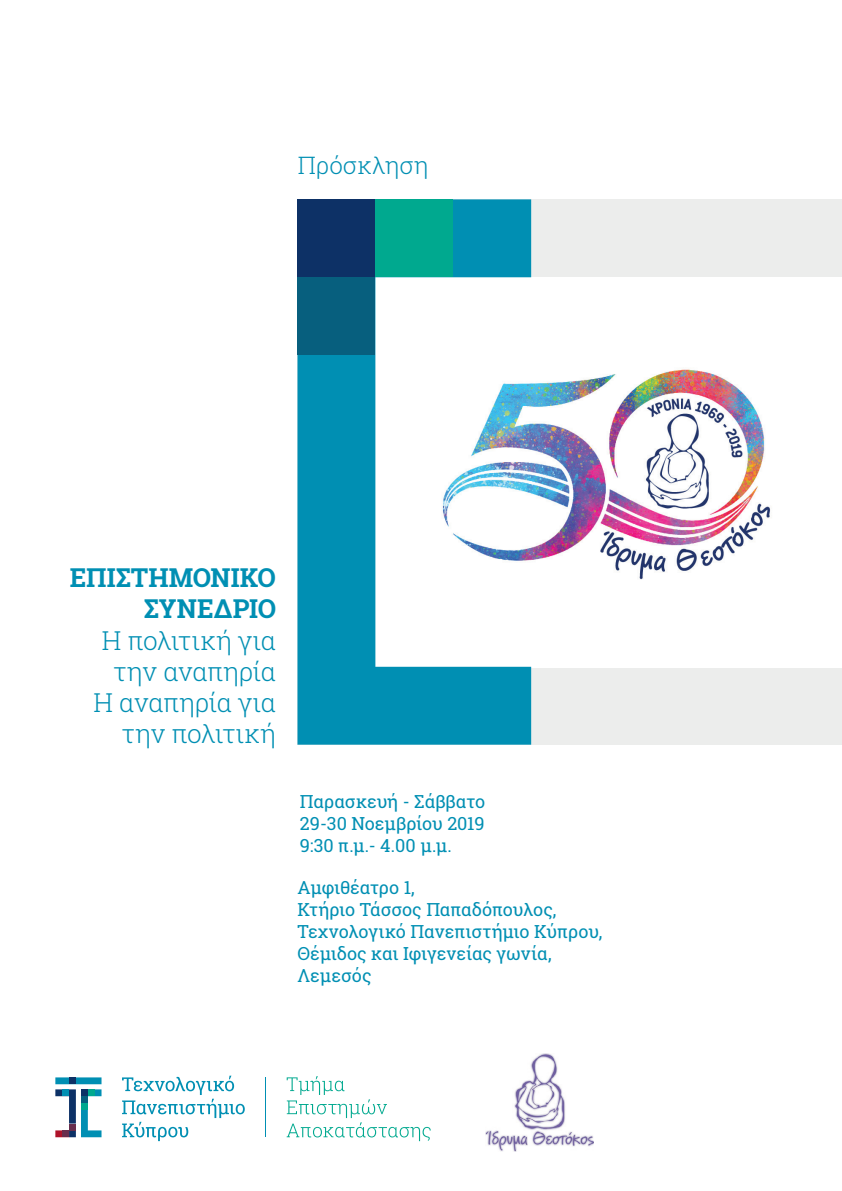
<style>
.page{position:relative;width:842px;height:1191px;background:#fff}
.page>*{position:absolute;margin:0;border:0;box-sizing:border-box;transform-origin:0 0}
.t1{font:300 26px/31.2px "Roboto Slab";letter-spacing:-.015em;color:#008fb3;text-align:right}
.t2{font:700 26px/31.2px "Roboto Slab";letter-spacing:.005em;color:#008fb3;text-align:right}
.t3{font:300 24px "Roboto Slab";color:#008fb3}
.t4{font:18px/22px "Roboto Slab";letter-spacing:-.005em;color:#008fb3;text-align:justify}
</style>
<div class="page">
<div style="left:297px;top:199px;width:545px;height:545px;background:#ecedec"></div>
<div style="left:367px;top:277px;width:475px;height:390px;background:#fff"></div>
<img style="left:531px;top:369px;width:239px;height:211px">
<svg style="left:297px;top:199px;width:234px;height:545px"></svg>
<div style="left:375px;top:199px;width:78px;height:78px;background:#00a98f"></div>
<div style="left:297px;top:199px;width:78px;height:78px;background:#0d3166"></div>
<div style="left:297px;top:277px;width:78px;height:78px;background:#075f7e"></div>
<hr style="left:265px;top:1077px;width:1px;height:60px;background:#008fb3">
<svg style="left:287px;top:1076px;width:144px;height:65px"></svg>
<svg style="left:55px;top:1077px;width:47px;height:60px"></svg>
<div style="left:81px;top:1096px;width:7px;height:7px;background:#075f7e"></div>
<div style="left:69px;top:1123px;width:7px;height:7px;background:#682e4d"></div>
<div style="left:62px;top:1130px;width:7px;height:7px;background:#682e4d"></div>
<svg style="left:122px;top:1075px;width:123px;height:66px"></svg>
<img style="left:485px;top:1054px;width:109px;height:97px">
<h2 class="t3" style="left:298px;top:149px;width:132px">Πρόσκληση</h2>
<h1 class="t2" style="left:70px;top:562px;width:208px">ΕΠΙΣΤΗΜΟΝΙΚΟ<br>ΣΥΝΕ∆ΡΙΟ</h1>
<h1 class="t1" style="left:93px;top:624px;width:184px">Η πολιτική για την αναπηρία<br>Η αναπηρία για την πολιτική</h1>
<p class="t4" style="left:300px;top:790px;width:187px">Παρασκευή - Σάββατο 29-30 Νοεμβρίου 2019<br>9:30 π.μ.- 4.00 μ.μ.</p>
<p class="t4" style="left:297px;top:876px;width:306px;text-align:left">Αμφιθέατρο 1,<br>Κτήριο Τάσσος Παπαδόπουλος,<br>Τεχνολογικό Πανεπιστήμιο Κύπρου,<br>Θέμιδος και Ιφιγενείας γωνία,<br>Λεμεσός</p>
</div>
